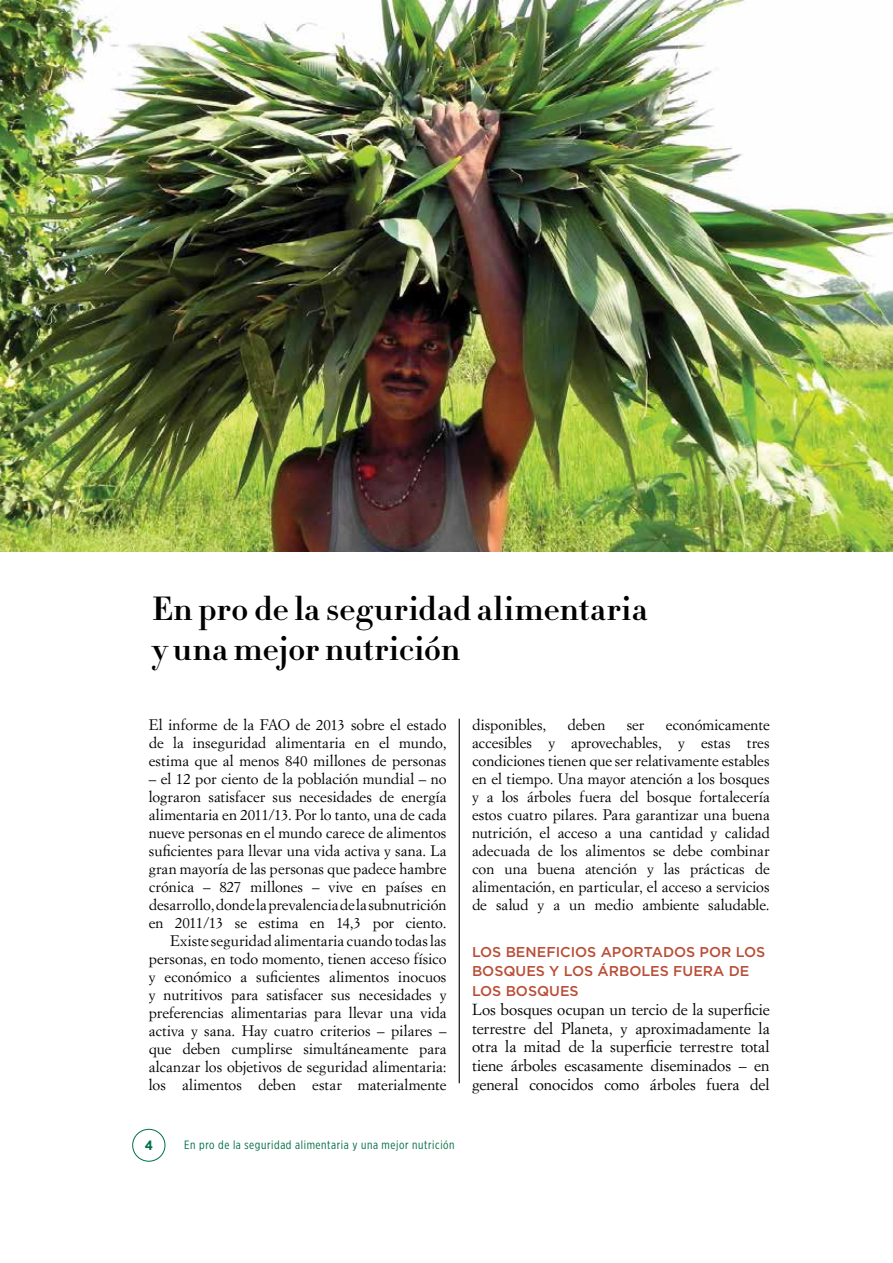
<style>
.page{position:relative;width:893px;height:1263px;background:#fff}
.page>*{position:absolute;margin:0;border:0;box-sizing:border-box;transform-origin:0 0}
.t1{font:33px/39.6px "Didot HTF B06 Bold";color:#000}
.t2{font:15.75px/18.9px "Simoncini Garamond Std";letter-spacing:-.01em;color:#000;text-align:justify}
.t3{font:15px/18px "Simoncini Garamond Std";color:#000;text-align:justify}
.t4{font:500 14.25px "Gotham";color:#ba4d36}
.t5{font:700 13.5px "Gotham Narrow";color:#006f45}
.t6{font:12px "Gotham X Narrow";letter-spacing:.05em;color:#006f45}
</style>
<div class="page">
<div style="left:132px;top:1129px;width:33px;height:32px;border:1px solid #006f45;border-radius:50%"></div>
<img style="left:0;top:0;width:893px;height:552px">
<hr style="left:459px;top:719px;width:1px;height:364px;background:#000">
<h1 class="t1" style="left:152px;top:590px;width:497px">En pro de la seguridad alimentaria y una mejor nutrición</h1>
<p class="t3" style="left:149px;top:716px;width:299px">El informe de la FAO de 2013 sobre el estado de la inseguridad alimentaria en el mundo, estima que al menos 840 millones de personas</p>
<p class="t3" style="left:149px;top:770px;width:299px;text-align:right">– el 12 por ciento de la población mundial – no lograron satisfacer sus necesidades de energía alimentaria en 2011/13. Por lo tanto, una de cada nueve personas en el mundo carece de alimentos suficientes para llevar una vida activa y sana. La gran mayoría de las personas que padece hambre crónica – 827 millones – vive en países en desarrollo, donde la prevalencia de la subnutrición en 2011/13 se estima en 14,3 por ciento.<br>Existe seguridad alimentaria cuando todas las personas, en todo momento, tienen acceso físico y económico a suficientes alimentos inocuos y nutritivos para satisfacer sus necesidades y preferencias alimentarias para llevar una vida activa y sana. Hay cuatro criterios – pilares – que deben cumplirse simultáneamente para alcanzar los objetivos de seguridad alimentaria: los alimentos deben estar materialmente</p>
<p class="t3" style="left:472px;top:716px;width:76px">disponibles,</p>
<p class="t3" style="left:567px;top:716px;width:40px">deben</p>
<p class="t3" style="left:627px;top:716px;width:19px">ser</p>
<p class="t3" style="left:472px;top:716px;width:299px;text-indent:194px">económicamente accesibles y aprovechables, y estas tres condiciones tienen que ser relativamente estables en el tiempo. Una mayor atención a los bosques y a los árboles fuera del bosque fortalecería estos cuatro pilares. Para garantizar una buena nutrición, el acceso a una cantidad y calidad adecuada de los alimentos se debe combinar con una buena atención y las prácticas de alimentación, en particular, el acceso a servicios de salud y a un medio ambiente saludable.</p>
<p class="t4" style="left:472px;top:942px;width:45px">LOS BENEF</p>
<p class="t4" style="left:556px;top:942px;width:89px">ICIOS APORTAD</p>
<p class="t4" style="left:674px;top:942px;width:91px">OS POR LOS</p>
<p class="t4" style="left:472px;top:962px;width:179px">BOSQUES Y LOS ÁRBOLES</p>
<p class="t4" style="left:673px;top:962px;width:31px">FUERA</p>
<p class="t4" style="left:729px;top:962px;width:11px">DE</p>
<p class="t4" style="left:472px;top:981px;width:98px">LOS BOSQUES</p>
<p class="t2" style="left:472px;top:999px;width:299px">Los bosques ocupan un tercio de la superficie terrestre del Planeta, y aproximadamente la otra la mitad de la superficie terrestre total tiene árboles escasamente diseminados – en general conocidos como árboles fuera del</p>
<p class="t5" style="left:145px;top:1137px;width:10px">4</p>
<p class="t6" style="left:184px;top:1138px;width:272px">En pro de la seguridad alimentaria y una mejor nutrición</p>
</div>
